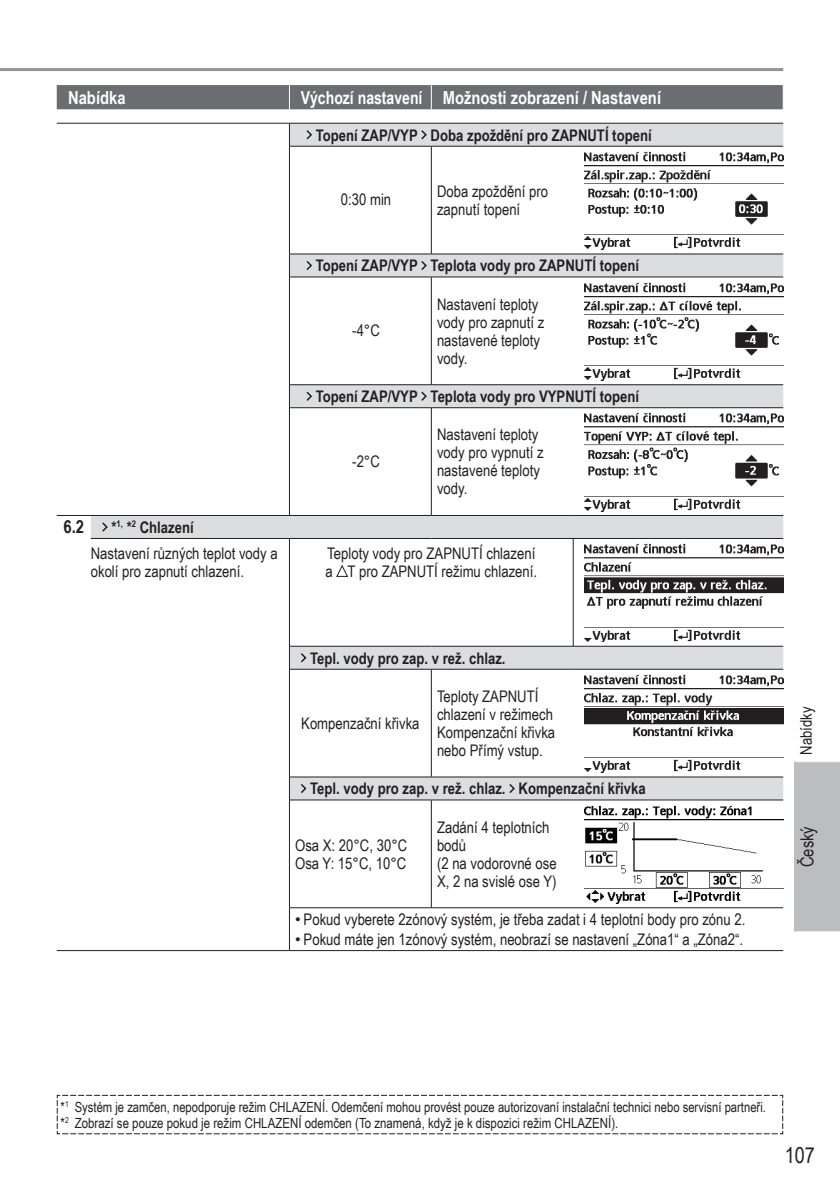
<style>
.page{position:relative;width:840px;height:1191px;background:#fff}
.page>*{position:absolute;margin:0;border:0;box-sizing:border-box;transform-origin:0 0}
.t1{font:22px "Arial Narrow";color:#231f20}
.t2{font:700 18px "Arial Narrow";color:#fff;scale:.95 1}
.t3{font:700 18px "Arial Narrow";color:#fff}
.t4{font:18px "Arial Narrow";color:#231f20}
.t5{font:700 18px "Arial Narrow";color:#231f20}
.t6{font:16px/18px "Arial Narrow";color:#231f20}
.t7{font:700 16px "Arial Narrow";color:#231f20}
.t8{font:14px/15.8px "Arial Narrow";color:#231f20}
.s1{font-weight:700}
.s2{font-family:"Arial"}
</style>
<div class="page">
<hr style="left:0;top:68px;width:782px;height:3px;background:#939598">
<div style="left:794px;top:761px;width:45px;height:171px;background:#bcbdc0"></div>
<hr style="left:794px;top:931px;width:45px;height:1px;background:#fff">
<hr style="left:794px;top:761px;width:45px;height:1px;background:#fff">
<div style="left:57px;top:85px;width:726px;height:24px;background:#6c6d70"></div>
<svg style="left:91px;top:124px;width:691px;height:675px"></svg>
<svg style="left:289px;top:124px;width:1px;height:22px"></svg>
<hr style="left:289px;top:146px;width:1px;height:108px;background:#231f20">
<svg style="left:289px;top:255px;width:1px;height:22px"></svg>
<hr style="left:289px;top:277px;width:1px;height:107px;background:#231f20">
<svg style="left:289px;top:385px;width:1px;height:22px"></svg>
<hr style="left:289px;top:408px;width:1px;height:107px;background:#231f20">
<hr style="left:57px;top:950px;width:232px;height:1px;background:#231f20">
<hr style="left:431px;top:146px;width:1px;height:108px;background:#231f20">
<hr style="left:431px;top:277px;width:1px;height:107px;background:#231f20">
<hr style="left:431px;top:408px;width:1px;height:107px;background:#231f20">
<hr style="left:431px;top:146px;width:142px;height:1px;background:#231f20">
<hr style="left:431px;top:277px;width:142px;height:1px;background:#231f20">
<hr style="left:431px;top:407px;width:142px;height:1px;background:#231f20">
<hr style="left:91px;top:538px;width:340px;height:1px;background:#231f20">
<hr style="left:289px;top:539px;width:1px;height:107px;background:#231f20">
<hr style="left:431px;top:538px;width:351px;height:1px;background:#231f20">
<hr style="left:572px;top:539px;width:1px;height:107px;background:#231f20">
<hr style="left:289px;top:646px;width:142px;height:1px;background:#231f20">
<svg style="left:289px;top:646px;width:1px;height:23px"></svg>
<hr style="left:431px;top:646px;width:351px;height:1px;background:#231f20">
<hr style="left:289px;top:669px;width:142px;height:1px;background:#231f20">
<hr style="left:289px;top:669px;width:1px;height:107px;background:#231f20">
<hr style="left:431px;top:669px;width:142px;height:1px;background:#231f20">
<hr style="left:431px;top:669px;width:1px;height:107px;background:#231f20">
<hr style="left:573px;top:669px;width:209px;height:1px;background:#231f20">
<svg style="left:289px;top:777px;width:1px;height:22px"></svg>
<hr style="left:289px;top:799px;width:142px;height:1px;background:#231f20">
<hr style="left:289px;top:800px;width:1px;height:107px;background:#231f20">
<hr style="left:431px;top:799px;width:142px;height:1px;background:#231f20">
<hr style="left:431px;top:800px;width:1px;height:107px;background:#231f20">
<hr style="left:573px;top:799px;width:209px;height:1px;background:#231f20">
<hr style="left:289px;top:908px;width:1px;height:42px;background:#231f20">
<hr style="left:289px;top:950px;width:493px;height:1px;background:#231f20">
<hr style="left:57px;top:123px;width:34px;height:1px;background:#231f20">
<hr style="left:57px;top:515px;width:34px;height:1px;background:#231f20">
<hr style="left:91px;top:123px;width:198px;height:1px;background:#231f20">
<hr style="left:91px;top:515px;width:340px;height:1px;background:#231f20">
<hr style="left:573px;top:515px;width:209px;height:1px;background:#231f20">
<hr style="left:289px;top:907px;width:493px;height:1px;background:#231f20">
<hr style="left:289px;top:776px;width:493px;height:1px;background:#231f20">
<hr style="left:289px;top:146px;width:142px;height:1px;background:#231f20">
<hr style="left:573px;top:146px;width:209px;height:1px;background:#231f20">
<hr style="left:289px;top:254px;width:142px;height:1px;background:#231f20">
<hr style="left:573px;top:254px;width:209px;height:1px;background:#231f20">
<hr style="left:289px;top:384px;width:493px;height:1px;background:#231f20">
<hr style="left:431px;top:515px;width:142px;height:1px;background:#231f20">
<hr style="left:289px;top:277px;width:142px;height:1px;background:#231f20">
<hr style="left:289px;top:407px;width:142px;height:1px;background:#231f20">
<hr style="left:573px;top:277px;width:209px;height:1px;background:#231f20">
<hr style="left:573px;top:407px;width:209px;height:1px;background:#231f20">
<hr style="left:289px;top:123px;width:493px;height:1px;background:#231f20">
<hr style="left:431px;top:254px;width:142px;height:1px;background:#231f20">
<svg style="left:305px;top:128px;width:8px;height:13px"></svg>
<svg style="left:419px;top:128px;width:9px;height:13px"></svg>
<img style="left:584px;top:150px;width:198px;height:100px">
<svg style="left:305px;top:259px;width:8px;height:13px"></svg>
<svg style="left:419px;top:259px;width:9px;height:13px"></svg>
<img style="left:584px;top:281px;width:198px;height:99px">
<svg style="left:305px;top:390px;width:8px;height:12px"></svg>
<svg style="left:419px;top:390px;width:9px;height:12px"></svg>
<img style="left:584px;top:412px;width:198px;height:99px">
<svg style="left:100px;top:521px;width:9px;height:12px"></svg>
<svg style="left:336px;top:565px;width:12px;height:12px"></svg>
<img style="left:584px;top:543px;width:198px;height:99px">
<svg style="left:299px;top:651px;width:8px;height:13px"></svg>
<img style="left:584px;top:673px;width:198px;height:99px">
<svg style="left:299px;top:782px;width:8px;height:12px"></svg>
<svg style="left:507px;top:782px;width:8px;height:12px"></svg>
<img style="left:584px;top:805px;width:198px;height:98px">
<svg style="left:56px;top:1094px;width:727px;height:40px"></svg>
<p class="t3" style="left:68px;top:87px;width:59px">Nabídka</p>
<p class="t2" style="left:300px;top:87px;width:380px">Výchozí nastavení Možnosti zobrazení / Nastavení</p>
<p class="t7" style="left:316px;top:126px;width:337px">Topení ZAP/VYP Doba zpoždění pro ZAPNUTÍ topení</p>
<p class="t6" style="left:341px;top:190px;width:52px">0:30 min</p>
<p class="t6" style="left:437px;top:182px;width:112px">Doba zpoždění pro zapnutí topení</p>
<p class="t7" style="left:316px;top:256px;width:324px">Topení ZAP/VYP Teplota vody pro ZAPNUTÍ topení</p>
<p class="t6" style="left:437px;top:295px;width:109px">Nastavení teploty vody pro zapnutí z nastavené teploty vody.</p>
<p class="t7" style="left:316px;top:387px;width:324px">Topení ZAP/VYP Teplota vody pro VYPNUTÍ topení</p>
<p class="t6" style="left:352px;top:321px;width:29px">-4°C</p>
<p class="t5" style="left:63px;top:516px;width:22px">6.2</p>
<p class="t6" style="left:91px;top:514px;width:188px;line-height:25.8px;text-indent:21px"><span class="s1">*</span><sup>1,</sup> <span class="s1">*</span><sup>2</sup> <span class="s1">Chlazení<br></span>Nastavení různých teplot vody a</p>
<p class="t6" style="left:91px;top:562px;width:155px">okolí pro zapnutí chlazení.</p>
<p class="t6" style="left:352px;top:452px;width:29px">-2°C</p>
<p class="t6" style="left:437px;top:425px;width:108px">Nastavení teploty vody pro vypnutí z nastavené teploty vody.</p>
<p class="t6" style="left:325px;top:544px;width:213px">Teploty vody pro ZAPNUTÍ chlazení a T pro ZAPNUTÍ režimu chlazení.</p>
<p class="t7" style="left:310px;top:648px;width:197px">Tepl. vody pro zap. v rež. chlaz.</p>
<p class="t6" style="left:437px;top:687px;width:120px">Teploty ZAPNUTÍ chlazení v režimech<br>Kompenzační křivka nebo Přímý vstup.</p>
<p class="t7" style="left:310px;top:779px;width:337px">Tepl. vody pro zap. v rež. chlaz. Kompenzační křivka</p>
<p class="t6" style="left:301px;top:714px;width:120px">Kompenzační křivka</p>
<p class="t6" style="left:437px;top:818px;width:121px">Zadání 4 teplotních bodů<br>(2 na vodorovné ose<br>X, 2 na svislé ose Y)</p>
<p class="t6" style="left:295px;top:910px;width:451px"><span class="s2">•</span> Pokud vyberete 2zónový systém, je třeba zadat i 4 teplotní body pro zónu 2.</p>
<p class="t6" style="left:295px;top:930px;width:449px"><span class="s2">•</span> Pokud máte jen 1zónový systém, neobrazí se nastavení „Zóna1“ a „Zóna2“.</p>
<p class="t6" style="left:295px;top:836px;width:113px">Osa X: 20°C, 30°C<br>Osa Y: 15°C, 10°C</p>
<p class="t6" style="left:796px;top:755px;width:50px;rotate:-90deg">Nabídky</p>
<p class="t4" style="left:796px;top:867px;width:43px;rotate:-90deg">Český</p>
<p class="t8" style="left:61px;top:1098px;width:706px">*<sup>1</sup> Systém je zamčen, nepodporuje režim CHLAZENÍ. Odemčení mohou provést pouze autorizovaní instalační technici nebo servisní partneři. *<sup>2</sup> Zobrazí se pouze pokud je režim CHLAZENÍ odemčen (To znamená, když je k dispozici režim CHLAZENÍ).</p>
<h1 class="t1" style="left:784px;top:1142px;width:32px">107</h1>
</div>
